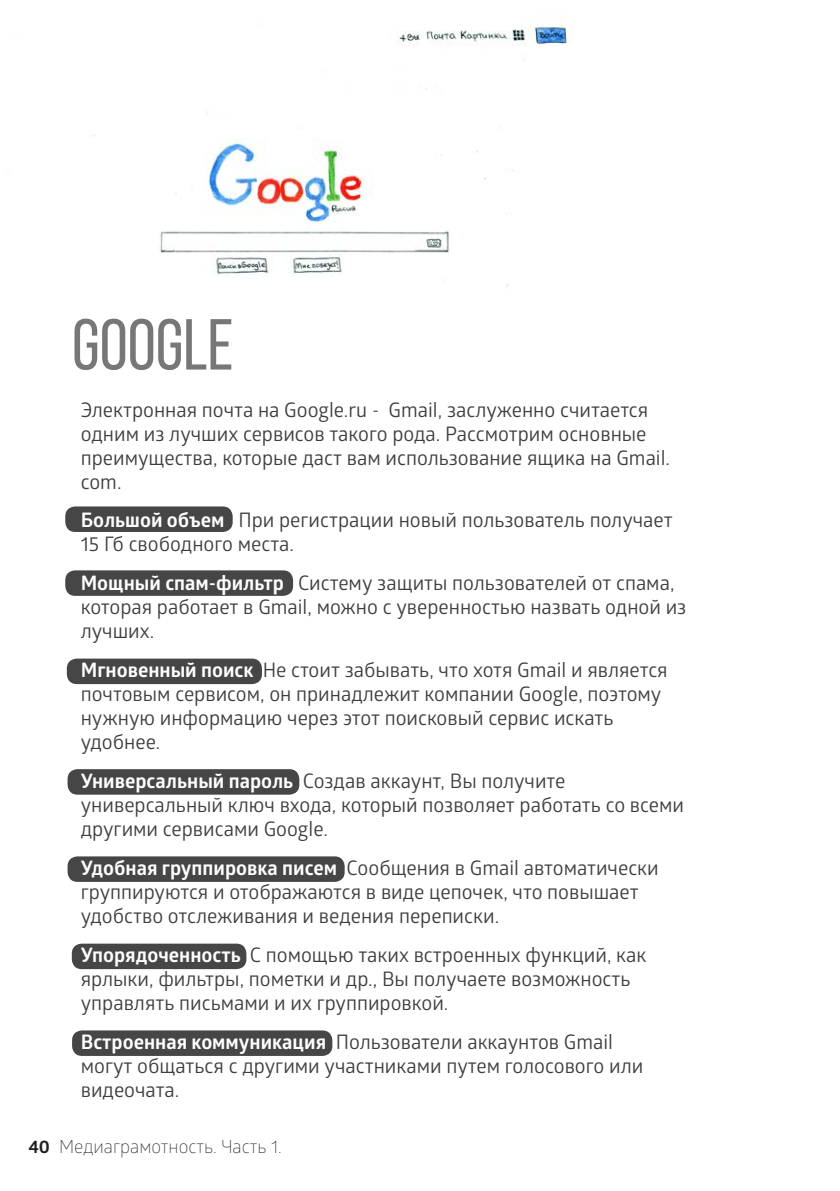
<style>
.page{position:relative;width:840px;height:1191px;background:#fff}
.page>*{position:absolute;margin:0;border:0;box-sizing:border-box;transform-origin:0 0}
.t1{font:72px "Bebas Neue";color:#777778}
.t2{font:20px/24px "Glober";color:#3e3e3f}
.t3{font:300 18px "Glober";color:#231f20}
.s1{font-weight:700;color:#fff}
.s2{font-weight:700}
</style>
<div class="page">
<div style="left:65px;top:506px;width:167px;height:26px;background:#464647;border-radius:10px"></div>
<div style="left:65px;top:570px;width:228px;height:26px;background:#464647;border-radius:10px"></div>
<div style="left:67px;top:658px;width:195px;height:26px;background:#464647;border-radius:10px"></div>
<div style="left:67px;top:769px;width:232px;height:25px;background:#464647;border-radius:10px"></div>
<div style="left:67px;top:856px;width:277px;height:26px;background:#464647;border-radius:10px"></div>
<div style="left:72px;top:943px;width:174px;height:26px;background:#464647;border-radius:10px"></div>
<div style="left:72px;top:1030px;width:260px;height:26px;background:#464647;border-radius:10px"></div>
<img style="left:94px;top:20px;width:475px;height:267px">
<h1 class="t1" style="left:72px;top:306px;width:163px">GOOGLE</h1>
<p class="t2" style="left:81px;top:396px;width:590px">Электронная почта на Google.ru - Gmail, заслуженно считается одним из лучших сервисов такого рода. Рассмотрим основные преимущества, которые даст вам использование ящика на Gmail. com.</p>
<p class="t2" style="left:81px;top:507px;width:593px"><span class="s1">Большой объем</span> При регистрации новый пользователь получает<br>15 Гб свободного места.</p>
<p class="t2" style="left:81px;top:570px;width:606px"><span class="s1">Мощный спам-фильтр</span> Систему защиты пользователей от спама, которая работает в Gmail, можно с уверенностью назвать одной из лучших.</p>
<p class="t2" style="left:81px;top:657px;width:588px"><span class="s1">Мгновенный поиск</span> Не стоит забывать, что хотя Gmail и является почтовым сервисом, он принадлежит компании Google, поэтому нужную информацию через этот поисковый сервис искать удобнее.</p>
<p class="t2" style="left:81px;top:768px;width:604px"><span class="s1">Универсальный пароль</span> Создав аккаунт, Вы получите универсальный ключ входа, который позволяет работать со всеми другими сервисами Google.</p>
<p class="t2" style="left:81px;top:855px;width:579px"><span class="s1">Удобная группировка писем</span> Сообщения в Gmail автоматически группируются и отображаются в виде цепочек, что повышает удобство отслеживания и ведения переписки.</p>
<p class="t2" style="left:81px;top:941px;width:567px"><span class="s1">Упорядоченность</span> С помощью таких встроенных функций, как ярлыки, фильтры, пометки и др., Вы получаете возможность управлять письмами и их группировкой.</p>
<p class="t2" style="left:81px;top:1028px;width:563px"><span class="s1">Встроенная коммуникация</span> Пользователи аккаунтов Gmail могут общаться с другими участниками путем голосового или видеочата.</p>
<p class="t3" style="left:28px;top:1134px;width:255px"><span class="s2">40</span> Медиаграмотность. Часть 1.</p>
</div>
